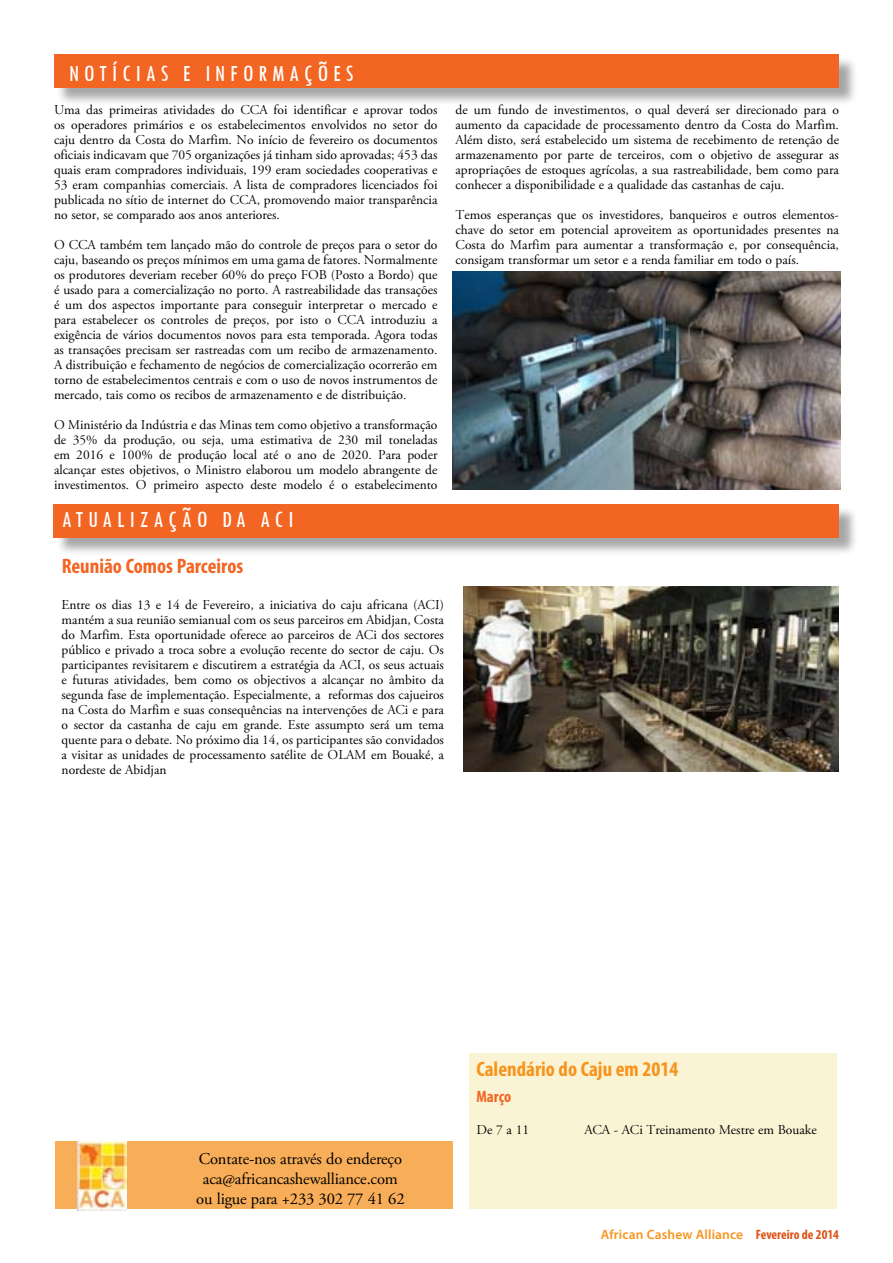
<style>
.page{position:relative;width:893px;height:1263px;background:#fff}
.page>*{position:absolute;margin:0;border:0;box-sizing:border-box;transform-origin:0 0}
.t1{font:condensed 24px "Tw Cen";letter-spacing:.2em;color:#fff}
.t2{font:700 condensed 21px "Myriad Pro";color:#f7941e}
.t3{font:700 condensed 21px "Myriad Pro";color:#f26522}
.t4{font:16.5px/19.8px "Adobe Garamond Pro";letter-spacing:-.01em;color:#000;text-align:center}
.t5{font:700 condensed 16.5px "Myriad Pro";color:#f26522}
.t6{font:13.5px/15px "Adobe Garamond Pro";color:#000;text-align:justify}
.t7{font:600 13.5px "Myriad Pro";letter-spacing:.01em;color:#f7941e}
.s1{font-weight:700;font-stretch:condensed;color:#dc5418}
</style>
<div class="page">
<div style="left:56px;top:507px;width:801px;height:49px;background:#000;opacity:.35"></div>
<div style="left:54px;top:504px;width:785px;height:33px;background:#f26522"></div>
<div style="left:470px;top:1053px;width:367px;height:156px;background:#faf4d4"></div>
<div style="left:55px;top:1141px;width:398px;height:68px;background:#f8ae58"></div>
<img style="left:77px;top:1141px;width:49px;height:69px">
<div style="left:57px;top:57px;width:801px;height:49px;background:#000;opacity:.35"></div>
<div style="left:54px;top:54px;width:785px;height:33px;background:#f26522"></div>
<img style="left:453px;top:271px;width:388px;height:218px">
<img style="left:464px;top:587px;width:375px;height:184px">
<h1 class="t1" style="left:69px;top:59px;width:286px">NOTÍCIAS E IN FORMAÇÕES</h1>
<p class="t6" style="left:54px;top:103px;width:385px">Uma das primeiras atividades do CCA foi identificar e aprovar todos os operadores primários e os estabelecimentos envolvidos no setor do caju dentro da Costa do Marfim. No início de fevereiro os documentos oficiais indicavam que 705 organizações já tinham sido aprovadas; 453 das quais eram compradores individuais, 199 eram sociedades cooperativas e 53 eram companhias comerciais. A lista de compradores licenciados foi publicada no sítio de internet do CCA, promovendo maior transparência no setor, se comparado aos anos anteriores.</p>
<p class="t6" style="left:54px;top:238px;width:385px">O CCA também tem lançado mão do controle de preços para o setor do caju, baseando os preços mínimos em uma gama de fatores. Normalmente os produtores deveriam receber 60% do preço FOB (Posto a Bordo) que é usado para a comercialização no porto. A rastreabilidade das transações é um dos aspectos importante para conseguir interpretar o mercado e para estabelecer os controles de preços, por isto o CCA introduziu a exigência de vários documentos novos para esta temporada. Agora todas as transações precisam ser rastreadas com um recibo de armazenamento.<br>A distribuição e fechamento de negócios de comercialização ocorrerão em torno de estabelecimentos centrais e com o uso de novos instrumentos de mercado, tais como os recibos de armazenamento e de distribuição.</p>
<p class="t6" style="left:54px;top:418px;width:385px">O Ministério da Indústria e das Minas tem como objetivo a transformação de 35% da produção, ou seja, uma estimativa de 230 mil toneladas em 2016 e 100% de produção local até o ano de 2020. Para poder alcançar estes objetivos, o Ministro elaborou um modelo abrangente de investimentos. O primeiro aspecto deste modelo é o estabelecimento</p>
<h1 class="t1" style="left:62px;top:505px;width:233px">ATUALIZAÇÃO DA ACI</h1>
<h2 class="t3" style="left:62px;top:553px;width:183px">Reunião Comos Parceiros</h2>
<p class="t6" style="left:62px;top:598px;width:384px">Entre os dias 13 e 14 de Fevereiro, a iniciativa do caju africana (ACI) mantém a sua reunião semianual com os seus parceiros em Abidjan, Costa do Marfim. Esta oportunidade oferece ao parceiros de ACi dos sectores público e privado a troca sobre a evolução recente do sector de caju. Os participantes revisitarem e discutirem a estratégia da ACI, os seus actuais e futuras atividades, bem como os objectivos a alcançar no âmbito da segunda fase de implementação. Especialmente, a reformas dos cajueiros na Costa do Marfim e suas consequências na intervenções de ACi e para o sector da castanha de caju em grande. Este assumpto será um tema quente para o debate. No próximo dia 14, os participantes são convidados a visitar as unidades de processamento satélite de OLAM em Bouaké, a nordeste de Abidjan</p>
<p class="t6" style="left:455px;top:103px;width:385px">de um fundo de investimentos, o qual deverá ser direcionado para o aumento da capacidade de processamento dentro da Costa do Marfim.<br>Além disto, será estabelecido um sistema de recebimento de retenção de armazenamento por parte de terceiros, com o objetivo de assegurar as apropriações de estoques agrícolas, a sua rastreabilidade, bem como para conhecer a disponibilidade e a qualidade das castanhas de caju.</p>
<p class="t6" style="left:455px;top:208px;width:385px">Temos esperanças que os investidores, banqueiros e outros elementos&shy;chave do setor em potencial aproveitem as oportunidades presentes na Costa do Marfim para aumentar a transformação e, por consequência, consigam transformar um setor e a renda familiar em todo o país.</p>
<p class="t4" style="left:196px;top:1149px;width:210px">Contate-nos através do endereço aca@africancashewalliance.com ou ligue para +233 302 77 41 62</p>
<h2 class="t2" style="left:476px;top:1055px;width:203px">Calendário do Caju em 2014</h2>
<p class="t5" style="left:476px;top:1086px;width:36px">Março</p>
<p class="t6" style="left:476px;top:1123px;width:54px">De 7 a 11</p>
<p class="t6" style="left:584px;top:1123px;width:234px">ACA - ACi Treinamento Mestre em Bouake</p>
<p class="t7" style="left:601px;top:1226px;width:240px">African Cashew Alliance <span class="s1">Fevereiro de 2014</span></p>
</div>
